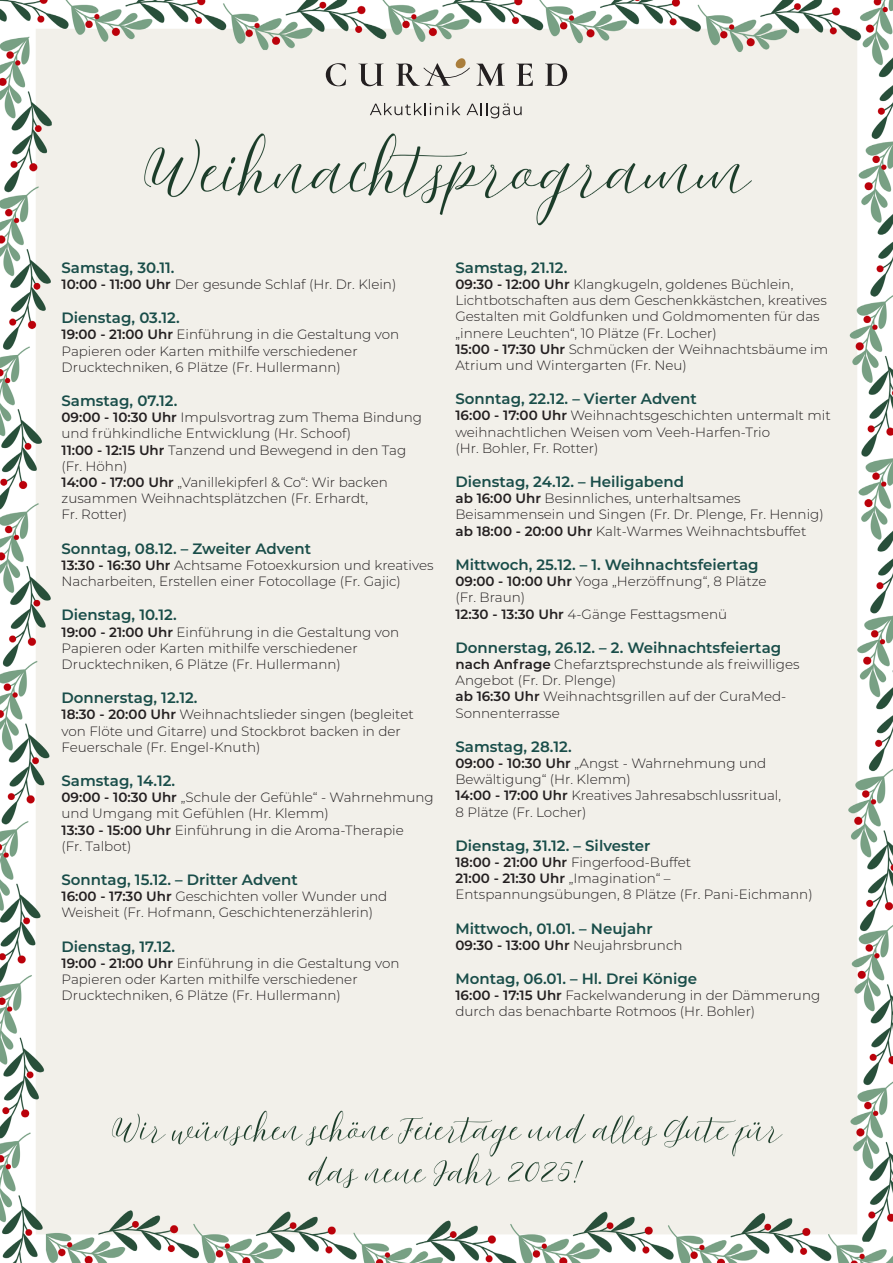
<style>
.page{position:relative;width:893px;height:1263px;background:#fff}
.page>*{position:absolute;margin:0;border:0;box-sizing:border-box;transform-origin:0 0}
.t1{font:600 15px "Montserrat";color:#194d49}
.t2{font:300 13.5px/16.2px "Montserrat";color:#231f20}
.t3{font:600 13.5px "Montserrat";color:#231f20}
.s1{font-weight:600}
.s2{font-weight:300}
</style>
<div class="page">
<img style="left:0;top:0;width:893px;height:1263px">
<svg style="left:326px;top:58px;width:241px;height:28px;background:#cbc9c3"></svg>
<svg style="left:370px;top:103px;width:90px;height:12px"></svg>
<svg style="left:467px;top:103px;width:55px;height:15px"></svg>
<p class="t1" style="left:62px;top:257px;width:114px">Samstag, 30.11.</p>
<p class="t2" style="left:62px;top:276px;width:336px"><span class="s1">10:00 - 11:00 Uhr</span> Der gesunde Schlaf (Hr. Dr. Klein)</p>
<p class="t1" style="left:62px;top:307px;width:120px">Dienstag, 03.12.</p>
<p class="t2" style="left:62px;top:326px;width:339px"><span class="s1">19:00 - 21:00 Uhr</span> Einführung in die Gestaltung von<br>Papieren oder Karten mithilfe verschiedener</p>
<p class="t2" style="left:62px;top:359px;width:281px">Drucktechniken, 6 Plätze (Fr. Hullermann)</p>
<p class="t1" style="left:62px;top:390px;width:117px">Samstag, 07.12.</p>
<p class="t2" style="left:62px;top:409px;width:362px"><span class="s1">09:00 - 10:30 Uhr</span> Impulsvortrag zum Thema Bindung und frühkindliche Entwicklung (Hr. Schoof)</p>
<p class="t2" style="left:62px;top:441px;width:346px"><span class="s1">11:00 - 12:15 Uhr</span> Tanzend und Bewegend in den Tag</p>
<p class="t2" style="left:62px;top:458px;width:67px">(Fr. Höhn)</p>
<p class="t2" style="left:62px;top:474px;width:328px"><span class="s1">14:00 - 17:00 Uhr</span> „Vanillekipferl &amp; Co“: Wir backen zusammen Weihnachtsplätzchen (Fr. Erhardt,</p>
<p class="t2" style="left:62px;top:506px;width:67px">Fr. Rotter)</p>
<p class="t1" style="left:62px;top:538px;width:251px">Sonntag, 08.12. – Zweiter Advent</p>
<p class="t2" style="left:62px;top:557px;width:373px"><span class="s1">13:30 - 16:30 Uhr</span> Achtsame Fotoexkursion und kreatives<br>Nacharbeiten, Erstellen einer Fotocollage (Fr. Gajic)</p>
<p class="t1" style="left:62px;top:604px;width:117px">Dienstag, 10.12.</p>
<p class="t2" style="left:62px;top:623px;width:339px"><span class="s1">19:00 - 21:00 Uhr</span> Einführung in die Gestaltung von<br>Papieren oder Karten mithilfe verschiedener<br>Drucktechniken, 6 Plätze (Fr. Hullermann)</p>
<p class="t1" style="left:62px;top:687px;width:138px">Donnerstag, 12.12.</p>
<p class="t2" style="left:62px;top:706px;width:354px"><span class="s1">18:30 - 20:00 Uhr</span> Weihnachtslieder singen (begleitet von Flöte und Gitarre) und Stockbrot backen in der<br>Feuerschale (Fr. Engel-Knuth)</p>
<p class="t1" style="left:62px;top:770px;width:115px">Samstag, 14.12.</p>
<p class="t2" style="left:62px;top:789px;width:374px"><span class="s1">09:00 - 10:30 Uhr</span> „Schule der Gefühle“ - Wahrnehmung und Umgang mit Gefühlen (Hr. Klemm)</p>
<p class="t2" style="left:62px;top:821px;width:344px"><span class="s1">13:30 - 15:00 Uhr</span> Einführung in die Aroma-Therapie</p>
<p class="t2" style="left:62px;top:837px;width:71px">(Fr. Talbot)</p>
<p class="t1" style="left:62px;top:869px;width:238px">Sonntag, 15.12. – Dritter Advent</p>
<p class="t2" style="left:62px;top:888px;width:327px"><span class="s1">16:00 - 17:30 Uhr</span> Geschichten voller Wunder und<br>Weisheit (Fr. Hofmann, Geschichtenerzählerin)</p>
<p class="t1" style="left:62px;top:935px;width:115px">Dienstag, 17.12.</p>
<p class="t2" style="left:62px;top:954px;width:339px"><span class="s1">19:00 - 21:00 Uhr</span> Einführung in die Gestaltung von<br>Papieren oder Karten mithilfe verschiedener<br>Drucktechniken, 6 Plätze (Fr. Hullermann)</p>
<p class="t1" style="left:455px;top:257px;width:113px">Samstag, 21.12.</p>
<p class="t2" style="left:455px;top:276px;width:373px"><span class="s1">09:30 - 12:00 Uhr</span> Klangkugeln, goldenes Büchlein, Lichtbotschaften aus dem Geschenkkästchen, kreatives Gestalten mit Goldfunken und Goldmomenten für das „innere Leuchten“, 10 Plätze (Fr. Locher)</p>
<p class="t2" style="left:455px;top:341px;width:374px"><span class="s1">15:00 - 17:30 Uhr</span> Schmücken der Weihnachtsbäume im<br>Atrium und Wintergarten (Fr. Neu)</p>
<p class="t1" style="left:455px;top:388px;width:243px">Sonntag, 22.12. – Vierter Advent</p>
<p class="t2" style="left:455px;top:407px;width:377px"><span class="s1">16:00 - 17:00 Uhr</span> Weihnachtsgeschichten untermalt mit weihnachtlichen Weisen vom Veeh-Harfen-Trio</p>
<p class="t2" style="left:455px;top:440px;width:144px">(Hr. Bohler, Fr. Rotter)</p>
<p class="t1" style="left:455px;top:471px;width:230px">Dienstag, 24.12. – Heiligabend</p>
<p class="t2" style="left:455px;top:490px;width:370px"><span class="s1">ab 16:00 Uhr</span> Besinnliches, unterhaltsames<br>Beisammensein und Singen (Fr. Dr. Plenge, Fr. Hennig)</p>
<p class="t2" style="left:455px;top:522px;width:352px"><span class="s1">ab 18:00 - 20:00 Uhr</span> Kalt-Warmes Weihnachtsbuffet</p>
<p class="t1" style="left:455px;top:554px;width:305px">Mittwoch, 25.12. – 1. Weihnachtsfeiertag</p>
<p class="t2" style="left:455px;top:573px;width:313px"><span class="s1">09:00 - 10:00 Uhr</span> Yoga „Herzöffnung“, 8 Plätze</p>
<p class="t2" style="left:455px;top:589px;width:71px">(Fr. Braun)</p>
<p class="t2" style="left:455px;top:605px;width:273px"><span class="s1">12:30 - 13:30 Uhr</span> 4-Gänge Festtagsmenü</p>
<p class="t1" style="left:455px;top:637px;width:327px">Donnerstag, 26.12. – 2. Weihnachtsfeiertag</p>
<p class="t2" style="left:455px;top:656px;width:346px"><span class="s1">nach Anfrage</span> Chefarztsprechstunde als freiwilliges<br>Angebot (Fr. Dr. Plenge)</p>
<p class="t2" style="left:455px;top:688px;width:332px"><span class="s1">ab 16:30 Uhr</span> Weihnachtsgrillen auf der CuraMed-<br>Sonnenterrasse</p>
<p class="t1" style="left:455px;top:736px;width:118px">Samstag, 28.12.</p>
<p class="t2" style="left:455px;top:755px;width:312px"><span class="s1">09:00 - 10:30 Uhr</span> „Angst - Wahrnehmung und<br>Bewältigung“ (Hr. Klemm)</p>
<p class="t2" style="left:455px;top:787px;width:327px"><span class="s1">14:00 - 17:00 Uhr</span> Kreatives Jahresabschlussritual,</p>
<p class="t2" style="left:455px;top:803px;width:132px">8 Plätze (Fr. Locher)</p>
<p class="t1" style="left:455px;top:835px;width:197px">Dienstag, 31.12. – Silvester</p>
<p class="t2" style="left:455px;top:854px;width:237px"><span class="s1">18:00 - 21:00 Uhr</span> Fingerfood-Buffet</p>
<p class="t2" style="left:455px;top:870px;width:359px"><span class="s1">21:00 - 21:30 Uhr</span> „Imagination“ –<br>Entspannungsübungen, 8 Plätze (Fr. Pani-Eichmann)</p>
<p class="t1" style="left:455px;top:917px;width:199px">Mittwoch, 01.01. – Neujahr</p>
<p class="t3" style="left:455px;top:935px;width:229px">09:30 - 13:00 Uhr <span class="s2">Neujahrsbrunch</span></p>
<p class="t1" style="left:455px;top:968px;width:243px">Montag, 06.01. – Hl. Drei Könige</p>
<p class="t2" style="left:455px;top:987px;width:366px"><span class="s1">16:00 - 17:15 Uhr</span> Fackelwanderung in der Dämmerung durch das benachbarte Rotmoos (Hr. Bohler)</p>
</div>
